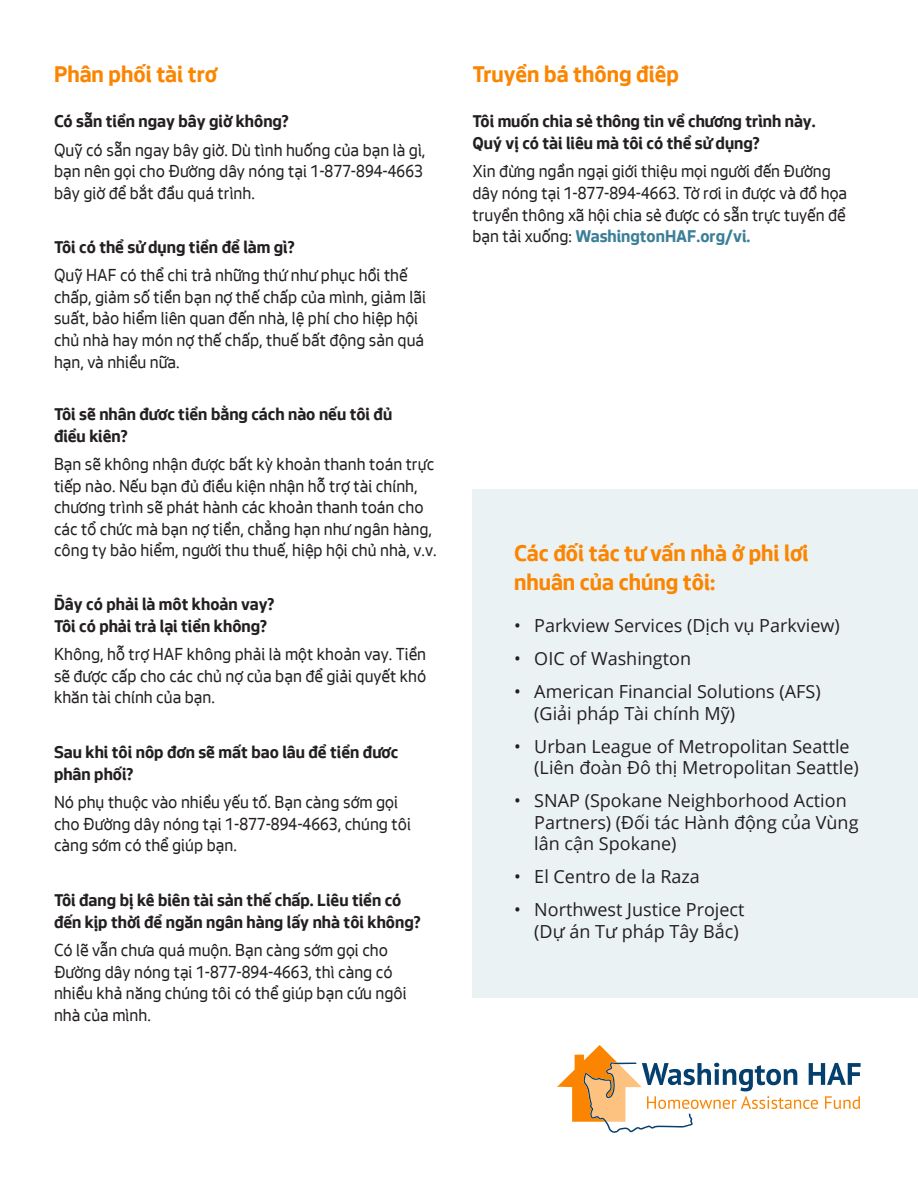
<style>
.page{position:relative;width:918px;height:1188px;background:#fff}
.page>*{position:absolute;margin:0;border:0;box-sizing:border-box;transform-origin:0 0}
.t1{font:700 24px/28.8px "Seattle Text";color:#fb8500}
.t2{font:18px/21.6px "Seattle Text";color:#231f20}
.t3{font:700 18px/21.6px "Seattle Text";color:#231f20}
.t4{font:18px/21.6px "Open Sans";color:#231f20}
.s1{font-weight:700;color:#3a7f97}
</style>
<div class="page">
<div style="left:472px;top:490px;width:446px;height:508px;background:#ebf2f4"></div>
<svg style="left:557px;top:1045px;width:304px;height:88px"></svg>
<p class="t1" style="left:54px;top:59px;width:165px">Phân phối tài trợ</p>
<p class="t1" style="left:472px;top:59px;width:208px">Truyền bá thông điệp</p>
<p class="t3" style="left:54px;top:110px;width:237px">Có sẵn tiền ngay bây giờ không?</p>
<p class="t2" style="left:54px;top:139px;width:373px">Quỹ có sẵn ngay bây giờ. Dù tình huống của bạn là gì, bạn nên gọi cho Đường dây nóng tại 1-877-894-4663 bây giờ để bắt đầu quá trình.</p>
<p class="t3" style="left:54px;top:235px;width:242px">Tôi có thể sử dụng tiền để làm gì?</p>
<p class="t2" style="left:54px;top:264px;width:374px">Quỹ HAF có thể chi trả những thứ như phục hồi thế chấp, giảm số tiền bạn nợ thế chấp của mình, giảm lãi suất, bảo hiểm liên quan đến nhà, lệ phí cho hiệp hội chủ nhà hay món nợ thế chấp, thuế bất động sản quá hạn, và nhiều nữa.</p>
<p class="t3" style="left:54px;top:402px;width:340px">Tôi sẽ nhận được tiền bằng cách nào nếu tôi đủ điều kiện?</p>
<p class="t2" style="left:54px;top:453px;width:384px">Bạn sẽ không nhận được bất kỳ khoản thanh toán trực tiếp nào. Nếu bạn đủ điều kiện nhận hỗ trợ tài chính, chương trình sẽ phát hành các khoản thanh toán cho các tổ chức mà bạn nợ tiền, chẳng hạn như ngân hàng, công ty bảo hiểm, người thu thuế, hiệp hội chủ nhà, v.v.</p>
<p class="t3" style="left:54px;top:592px;width:222px">Đây có phải là một khoản vay?<br>Tôi có phải trả lại tiền không?</p>
<p class="t2" style="left:54px;top:643px;width:374px;text-align:justify">Không, hỗ trợ HAF không phải là một khoản vay. Tiền sẽ được cấp cho các chủ nợ của bạn để giải quyết khó khăn tài chính của bạn.</p>
<p class="t3" style="left:54px;top:740px;width:346px">Sau khi tôi nộp đơn sẽ mất bao lâu để tiền được phân phối?</p>
<p class="t2" style="left:54px;top:791px;width:359px">Nó phụ thuộc vào nhiều yếu tố. Bạn càng sớm gọi cho Đường dây nóng tại 1-877-894-4663, chúng tôi càng sớm có thể giúp bạn.</p>
<p class="t3" style="left:54px;top:888px;width:368px">Tôi đang bị kê biên tài sản thế chấp. Liệu tiền có đến kịp thời để ngăn ngân hàng lấy nhà tôi không?</p>
<p class="t2" style="left:54px;top:939px;width:354px">Có lẽ vẫn chưa quá muộn. Bạn càng sớm gọi cho Đường dây nóng tại 1-877-894-4663, thì càng có nhiều khả năng chúng tôi có thể giúp bạn cứu ngôi nhà của mình.</p>
<p class="t3" style="left:472px;top:110px;width:345px">Tôi muốn chia sẻ thông tin về chương trình này.<br>Quý vị có tài liệu mà tôi có thể sử dụng?</p>
<p class="t2" style="left:472px;top:160px;width:376px">Xin đừng ngần ngại giới thiệu mọi người đến Đường dây nóng tại 1-877-894-4663. Tờ rơi in được và đồ họa truyền thông xã hội chia sẻ được có sẵn trực tuyến để bạn tải xuống: <span class="s1">WashingtonHAF.org/vi.</span></p>
<p class="t1" style="left:514px;top:538px;width:296px">Các đối tác tư vấn nhà ở phi lợi nhuận của chúng tôi:</p>
<p class="t4" style="left:514px;top:614px;width:327px">• Parkview Services (Dịch vụ Parkview)</p>
<p class="t4" style="left:514px;top:647px;width:179px">• OIC of Washington</p>
<p class="t4" style="left:534px;top:680px;width:288px;text-indent:-20px">• American Financial Solutions (AFS) (Giải pháp Tài chính Mỹ)</p>
<p class="t4" style="left:534px;top:735px;width:326px;text-indent:-20px">• Urban League of Metropolitan Seattle (Liên đoàn Đô thị Metropolitan Seattle)</p>
<p class="t4" style="left:534px;top:789px;width:326px;text-indent:-20px">• SNAP (Spokane Neighborhood Action<br>Partners) (Đối tác Hành động của Vùng lân cận Spokane)</p>
<p class="t4" style="left:514px;top:865px;width:187px">• El Centro de la Raza</p>
<p class="t4" style="left:534px;top:898px;width:212px;text-indent:-20px">• Northwest Justice Project (Dự án Tư pháp Tây Bắc)</p>
</div>
